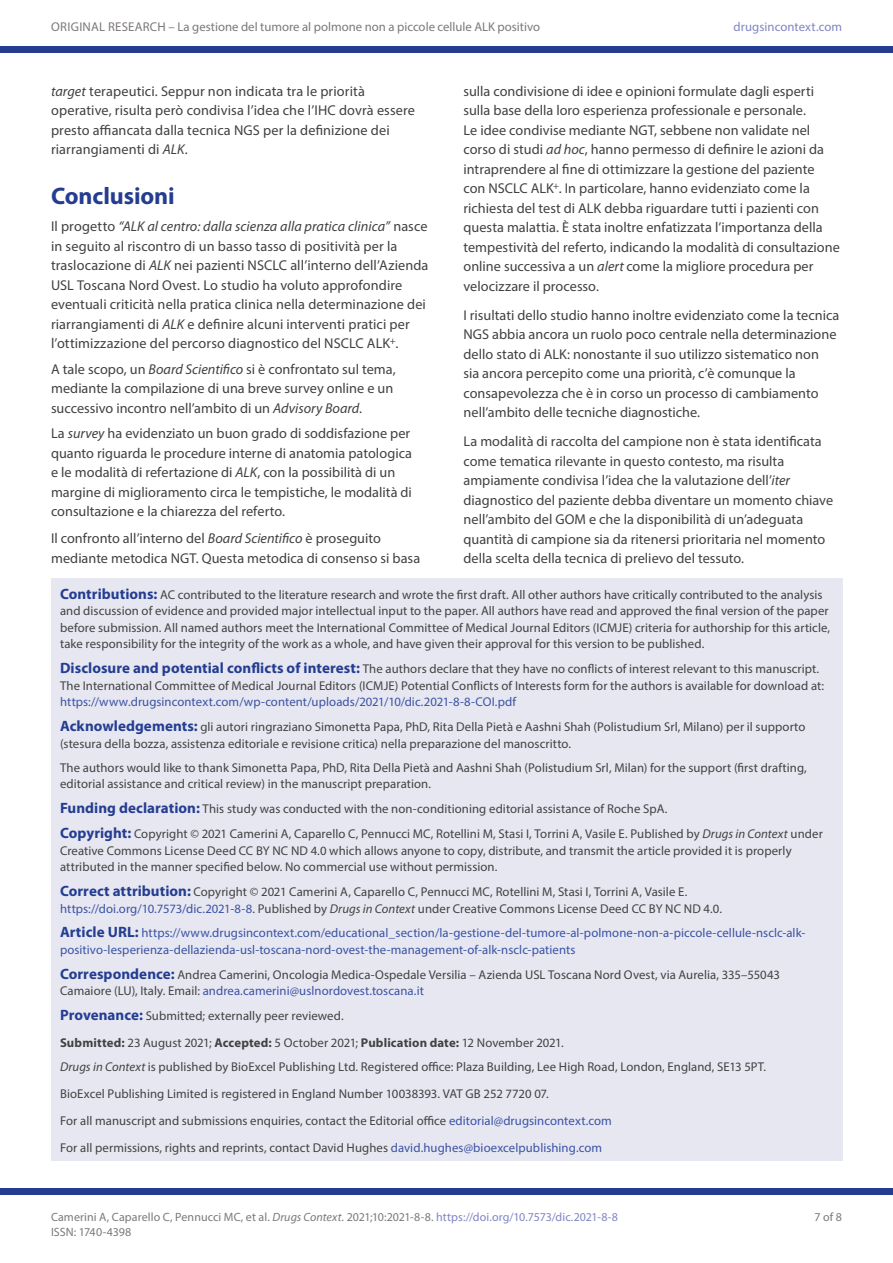
<style>
.page{position:relative;width:893px;height:1263px;background:#fff}
.page>*{position:absolute;margin:0;border:0;box-sizing:border-box;transform-origin:0 0}
.t1{font:700 24px "Myriad Pro";letter-spacing:-.005em;color:#243d91}
.TXT_S{font:14.25px/19.5px "Myriad Pro";letter-spacing:.005em;color:#424142}
.TXT{font:14.25px/19.5px "Myriad Pro";letter-spacing:.005em;color:#424142}
.SIDE_HEAD{font:12.75px/16.5px "Myriad Pro";letter-spacing:.005em;color:#424142}
.SIDE_TXT{font:12.75px "Myriad Pro";letter-spacing:.005em;color:#424142}
.SIDE_HEAD-2{font:12.75px/16.5px "Myriad Pro";letter-spacing:.005em;color:#3a53a3}
.t2{font:12.75px "Myriad Pro";color:#7c7878}
.t3{font:12.75px "Myriad Pro";letter-spacing:.005em;color:#7f85c1}
.t4{font:12px "Myriad Pro";letter-spacing:.005em;color:#7c7878}
.s1{font-style:italic}
.s2{font-weight:700;font-size:15px;color:#243d91}
.s3{color:#3a53a3}
.s4{font-weight:700}
.s5{color:#7f85c1}
</style>
<div class="page">
<div style="left:0;top:1188px;width:893px;height:7px;background:#243d91"></div>
<div style="left:0;top:47px;width:893px;height:6px;background:#243d91"></div>
<div style="left:51px;top:579px;width:791px;height:582px;background:#e7e7f2"></div>
<p class="t2" style="left:51px;top:18px;width:490px">ORIGINAL RESEARCH – La gestione del tumore al polmone non a piccole cellule ALK positivo</p>
<p class="t3" style="left:734px;top:18px;width:110px">drugsincontext.com</p>
<p class="TXT_S" style="left:463px;top:81px;width:378px">sulla condivisione di idee e opinioni formulate dagli esperti sulla base della loro esperienza professionale e personale.<br>Le idee condivise mediante NGT, sebbene non validate nel corso di studi <span class="s1">ad hoc</span>, hanno permesso di definire le azioni da intraprendere al fine di ottimizzare la gestione del paziente con NSCLC ALK<sup>+</sup>. In particolare, hanno evidenziato come la richiesta del test di ALK debba riguardare tutti i pazienti con questa malattia. È stata inoltre enfatizzata l’importanza della tempestività del referto, indicando la modalità di consultazione online successiva a un <span class="s1">alert</span> come la migliore procedura per velocizzare il processo.</p>
<p class="TXT_S" style="left:463px;top:305px;width:377px">I risultati dello studio hanno inoltre evidenziato come la tecnica NGS abbia ancora un ruolo poco centrale nella determinazione dello stato di ALK: nonostante il suo utilizzo sistematico non<br>sia ancora percepito come una priorità, c’è comunque la consapevolezza che è in corso un processo di cambiamento nell’ambito delle tecniche diagnostiche.</p>
<p class="TXT_S" style="left:463px;top:431px;width:371px">La modalità di raccolta del campione non è stata identificata come tematica rilevante in questo contesto, ma risulta ampiamente condivisa l’idea che la valutazione dell’<span class="s1">iter </span>diagnostico del paziente debba diventare un momento chiave nell’ambito del GOM e che la disponibilità di un’adeguata quantità di campione sia da ritenersi prioritaria nel momento della scelta della tecnica di prelievo del tessuto.</p>
<p class="SIDE_HEAD" style="left:60px;top:586px;width:772px"><span class="s2">Contributions:</span> AC contributed to the literature research and wrote the first draft. All other authors have critically contributed to the analysis and discussion of evidence and provided major intellectual input to the paper. All authors have read and approved the final version of the paper before submission. All named authors meet the International Committee of Medical Journal Editors (ICMJE) criteria for authorship for this article, take responsibility for the integrity of the work as a whole, and have given their approval for this version to be published.</p>
<p class="SIDE_HEAD" style="left:60px;top:660px;width:766px"><span class="s2">Disclosure and potential conflicts of interest:</span> The authors declare that they have no conflicts of interest relevant to this manuscript.<br>The International Committee of Medical Journal Editors (ICMJE) Potential Conflicts of Interests form for the authors is available for download at: <span class="s3">https://www.drugsincontext.com/wp-content/uploads/2021/10/dic.2021-8-8-COI.pdf</span></p>
<p class="SIDE_HEAD" style="left:60px;top:718px;width:747px"><span class="s2">Acknowledgements:</span> gli autori ringraziano Simonetta Papa, PhD, Rita Della Pietà e Aashni Shah (Polistudium Srl, Milano) per il supporto (stesura della bozza, assistenza editoriale e revisione critica) nella preparazione del manoscritto.</p>
<p class="SIDE_HEAD" style="left:60px;top:759px;width:748px">The authors would like to thank Simonetta Papa, PhD, Rita Della Pietà and Aashni Shah (Polistudium Srl, Milan) for the support (first drafting, editorial assistance and critical review) in the manuscript preparation.</p>
<p class="SIDE_HEAD" style="left:60px;top:800px;width:609px"><span class="s2">Funding declaration:</span> This study was conducted with the non-conditioning editorial assistance of Roche SpA.</p>
<p class="SIDE_HEAD" style="left:60px;top:825px;width:764px"><span class="s2">Copyright:</span> Copyright © 2021 Camerini A, Caparello C, Pennucci MC, Rotellini M, Stasi I, Torrini A, Vasile E. Published by <span class="s1">Drugs in Context</span> under<br>Creative Commons License Deed CC BY NC ND 4.0 which allows anyone to copy, distribute, and transmit the article provided it is properly attributed in the manner specified below. No commercial use without permission.</p>
<p class="SIDE_HEAD" style="left:60px;top:883px;width:664px"><span class="s2">Correct attribution:</span> Copyright © 2021 Camerini A, Caparello C, Pennucci MC, Rotellini M, Stasi I, Torrini A, Vasile E. <span class="s3">https://doi.org/10.7573/dic.2021-8-8</span>. Published by <span class="s1">Drugs in Context</span> under Creative Commons License Deed CC BY NC ND 4.0.</p>
<p class="SIDE_HEAD-2" style="left:60px;top:925px;width:747px"><span class="s2">Article URL:</span> https://www.drugsincontext.com/educational_section/la-gestione-del-tumore-al-polmone-non-a-piccole-cellule-nsclc-alk&shy;positivo-lesperienza-dellazienda-usl-toscana-nord-ovest-the-management-of-alk-nsclc-patients</p>
<p class="SIDE_HEAD" style="left:60px;top:966px;width:721px"><span class="s2">Correspondence:</span> Andrea Camerini, Oncologia Medica-Ospedale Versilia – Azienda USL Toscana Nord Ovest, via Aurelia, 335–55043<br>Camaiore (LU), Italy. Email: <span class="s3">andrea.camerini@uslnordovest.toscana.it</span></p>
<p class="SIDE_HEAD" style="left:60px;top:1007px;width:285px"><span class="s2">Provenance:</span> Submitted; externally peer reviewed.</p>
<p class="SIDE_TXT" style="left:60px;top:1035px;width:505px"><span class="s4">Submitted:</span> 23 August 2021; <span class="s4">Accepted:</span> 5 October 2021; <span class="s4">Publication date:</span> 12 November 2021.</p>
<p class="SIDE_TXT" style="left:60px;top:1059px;width:708px"><span class="s1">Drugs in Context</span> is published by BioExcel Publishing Ltd. Registered office: Plaza Building, Lee High Road, London, England, SE13 5PT.</p>
<p class="SIDE_TXT" style="left:60px;top:1086px;width:490px">BioExcel Publishing Limited is registered in England Number 10038393. VAT GB 252 7720 07.</p>
<p class="SIDE_TXT" style="left:60px;top:1113px;width:553px">For all manuscript and submissions enquiries, contact the Editorial office <span class="s3">editorial@drugsincontext.com</span></p>
<p class="SIDE_TXT" style="left:60px;top:1140px;width:544px">For all permissions, rights and reprints, contact David Hughes <span class="s3">david.hughes@bioexcelpublishing.com</span></p>
<p class="TXT_S" style="left:51px;top:81px;width:365px"><span class="s1">target</span> terapeutici. Seppur non indicata tra le priorità operative, risulta però condivisa l’idea che l’IHC dovrà essere presto affiancata dalla tecnica NGS per la definizione dei riarrangiamenti di <span class="s1">ALK</span>.</p>
<h1 class="t1" style="left:51px;top:180px;width:125px">Conclusioni</h1>
<p class="TXT" style="left:51px;top:217px;width:379px">Il progetto <span class="s1">“ALK al centro: dalla scienza alla pratica clinica”</span> nasce in seguito al riscontro di un basso tasso di positività per la traslocazione di <span class="s1">ALK</span> nei pazienti NSCLC all’interno dell’Azienda USL Toscana Nord Ovest. Lo studio ha voluto approfondire eventuali criticità nella pratica clinica nella determinazione dei riarrangiamenti di <span class="s1">ALK</span> e definire alcuni interventi pratici per l’ottimizzazione del percorso diagnostico del NSCLC ALK<sup>+</sup>.</p>
<p class="TXT_S" style="left:51px;top:359px;width:346px">A tale scopo, un <span class="s1">Board Scientifico</span> si è confrontato sul tema, mediante la compilazione di una breve survey online e un successivo incontro nell’ambito di un <span class="s1">Advisory Board</span>.</p>
<p class="TXT_S" style="left:51px;top:424px;width:362px">La <span class="s1">survey</span> ha evidenziato un buon grado di soddisfazione per quanto riguarda le procedure interne di anatomia patologica e le modalità di refertazione di <span class="s1">ALK</span>, con la possibilità di un margine di miglioramento circa le tempistiche, le modalità di consultazione e la chiarezza del referto.</p>
<p class="TXT_S" style="left:51px;top:529px;width:371px">Il confronto all’interno del <span class="s1">Board Scientifico</span> è proseguito mediante metodica NGT. Questa metodica di consenso si basa</p>
<p class="t4" style="left:51px;top:1209px;width:569px">Camerini A, Caparello C, Pennucci MC, et al. <span class="s1">Drugs Context.</span> 2021;10:2021-8-8. <span class="s5">https://doi.org/10.7573/dic.2021-8-8</span></p>
<p class="t4" style="left:814px;top:1209px;width:29px">7 of 8</p>
<p class="t4" style="left:51px;top:1224px;width:82px">ISSN: 1740-4398</p>
</div>
